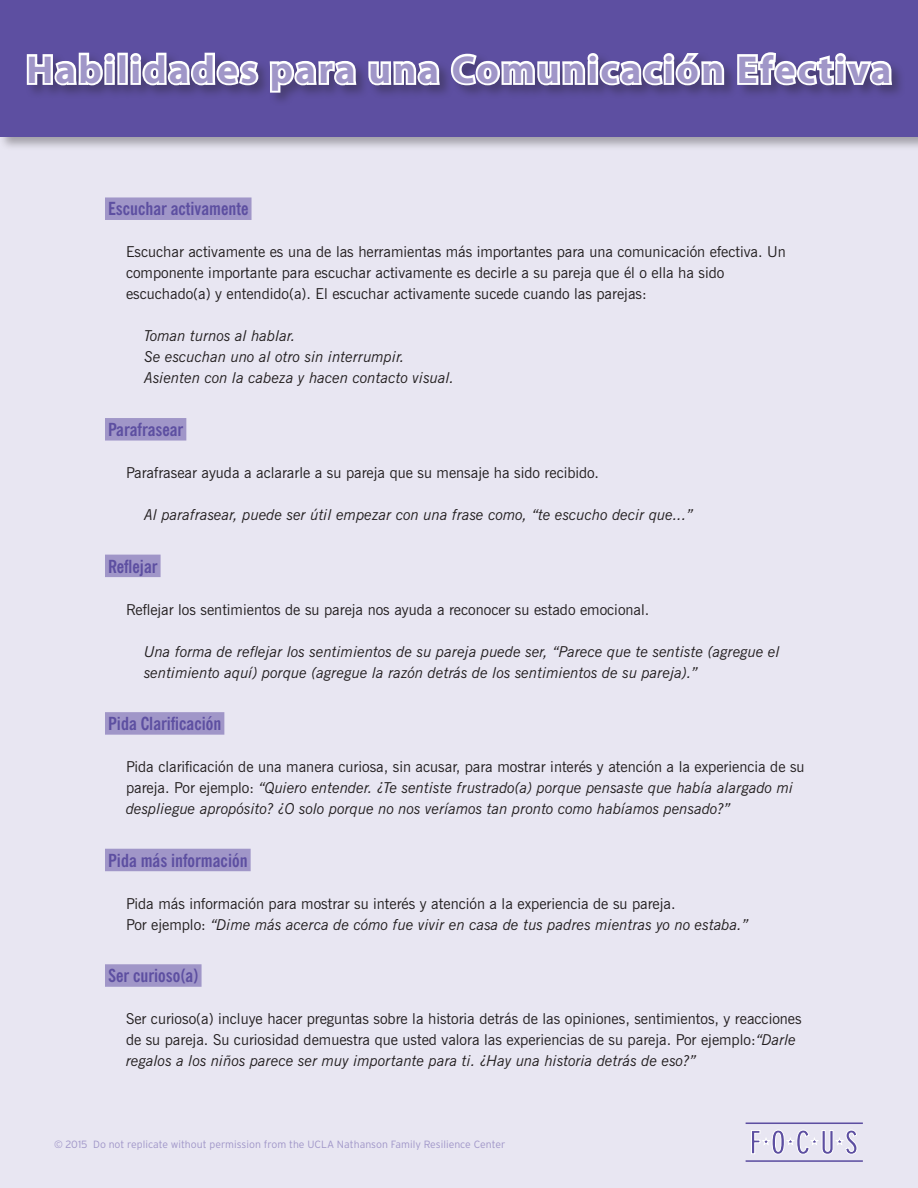
<style>
.page{position:relative;width:918px;height:1188px;background:#fff}
.page>*{position:absolute;margin:0;border:0;box-sizing:border-box;transform-origin:0 0}
.PurpleHeader{font:700 39px "Myriad Pro";letter-spacing:.06em;color:#a096c8}
.BlueSubs{font:700 condensed 18px "News Gothic BT";color:#5d4fa1}
.BodyIndent{font:15px/21px "News Gothic BT";color:#231f20}
.BodyIndent-2{font:italic 15px/21px "News Gothic BT";color:#231f20}
.BodyIndentMoreItal{font:italic 15px/21px "News Gothic BT";color:#231f20}
.Body{font:15px/21px "News Gothic BT";color:#231f20}
.Body-2{font:italic 15px "News Gothic BT";color:#231f20}
.t1{font:300 10.5px "Interstate";color:#a096c8}
.s1{font-style:normal}
.s2{font-style:italic}
</style>
<div class="page">
<div style="left:0;top:131px;width:918px;height:1057px;background:#e8e6f2"></div>
<div style="left:0;top:0;width:918px;height:151px;background:#231f20;opacity:.35"></div>
<div style="left:0;top:0;width:918px;height:136px;background:#5d4fa1"></div>
<svg style="left:751px;top:1130px;width:106px;height:24px"></svg>
<hr style="left:746px;top:1122px;width:117px;height:2px;background:#5d4fa1">
<hr style="left:746px;top:1160px;width:117px;height:2px;background:#5d4fa1">
<div style="left:26px;top:51px;width:880px;height:56px;background:#231f20;opacity:.35"></div>
<svg style="left:26px;top:51px;width:91px;height:37px"></svg>
<div style="left:117px;top:53px;width:11px;height:32px;border:4px solid #fff"></div>
<svg style="left:128px;top:51px;width:133px;height:37px"></svg>
<svg style="left:267px;top:59px;width:92px;height:36px"></svg>
<svg style="left:366px;top:59px;width:77px;height:29px"></svg>
<svg style="left:449px;top:51px;width:277px;height:37px"></svg>
<svg style="left:735px;top:51px;width:160px;height:38px"></svg>
<div style="left:105px;top:197px;width:147px;height:23px;background:#a096c8"></div>
<div style="left:105px;top:418px;width:81px;height:23px;background:#a096c8"></div>
<div style="left:105px;top:555px;width:56px;height:22px;background:#a096c8"></div>
<div style="left:105px;top:712px;width:119px;height:23px;background:#a096c8"></div>
<div style="left:105px;top:849px;width:146px;height:22px;background:#a096c8"></div>
<div style="left:105px;top:964px;width:97px;height:23px;background:#a096c8"></div>
<p class="PurpleHeader" style="left:26px;top:48px;width:867px">Habilidades para una Comunicación Efectiva</p>
<p class="BlueSubs" style="left:108px;top:198px;width:142px">Escuchar activamente</p>
<p class="Body" style="left:126px;top:242px;width:661px">Escuchar activamente es una de las herramientas más importantes para una comunicación efectiva. Un componente importante para escuchar activamente es decirle a su pareja que él o ella ha sido</p>
<p class="Body" style="left:126px;top:284px;width:522px">escuchado(a) y entendido(a). El escuchar activamente sucede cuando las parejas:</p>
<p class="BodyIndentMoreItal" style="left:144px;top:326px;width:153px">Toman turnos al hablar.</p>
<p class="Body-2" style="left:144px;top:348px;width:262px">Se escuchan uno al otro sin interrumpir.</p>
<p class="Body-2" style="left:144px;top:369px;width:312px">Asienten con la cabeza y hacen contacto visual.</p>
<p class="BlueSubs" style="left:108px;top:419px;width:77px">Parafrasear</p>
<p class="BodyIndent" style="left:126px;top:462px;width:475px">Parafrasear ayuda a aclararle a su pareja que su mensaje ha sido recibido.</p>
<p class="BodyIndentMoreItal" style="left:144px;top:504px;width:550px">Al parafrasear, puede ser útil empezar con una frase como, “te escucho decir que...”</p>
<p class="BlueSubs" style="left:108px;top:555px;width:51px">Reflejar</p>
<p class="BodyIndent" style="left:126px;top:599px;width:525px">Reflejar los sentimientos de su pareja nos ayuda a reconocer su estado emocional.</p>
<p class="BodyIndentMoreItal" style="left:144px;top:641px;width:638px">Una forma de reflejar los sentimientos de su pareja puede ser, “Parece que te sentiste (agregue el sentimiento aquí) porque (agregue la razón detrás de los sentimientos de su pareja).”</p>
<p class="BlueSubs" style="left:108px;top:713px;width:115px">Pida Clarificación</p>
<p class="BodyIndent-2" style="left:126px;top:756px;width:680px"><span class="s1">Pida clarificación de una manera curiosa, sin acusar, para mostrar interés y atención a la experiencia de su pareja. Por ejemplo:</span> “Quiero entender. ¿Te sentiste frustrado(a) porque pensaste que había alargado mi despliegue apropósito? ¿O solo porque no nos veríamos tan pronto como habíamos pensado?”</p>
<p class="BlueSubs" style="left:108px;top:849px;width:141px">Pida más información</p>
<p class="BodyIndent" style="left:126px;top:893px;width:551px">Pida más información para mostrar su interés y atención a la experiencia de su pareja.</p>
<p class="BodyIndent-2" style="left:126px;top:914px;width:624px"><span class="s1">Por ejemplo:</span> “Dime más acerca de cómo fue vivir en casa de tus padres mientras yo no estaba.”</p>
<p class="BlueSubs" style="left:108px;top:965px;width:92px">Ser curioso(a)</p>
<p class="BodyIndent" style="left:126px;top:1008px;width:677px">Ser curioso(a) incluye hacer preguntas sobre la historia detrás de las opiniones, sentimientos, y reacciones de su pareja. Su curiosidad demuestra que usted valora las experiencias de su pareja. Por ejemplo:<span class="s2">“Darle regalos a los niños parece ser muy importante para ti. ¿Hay una historia detrás de eso?”</span></p>
<p class="t1" style="left:54px;top:1139px;width:453px">© 2015 Do not replicate without permission from the UCLA Nathanson Family Resilience Center</p>
</div>
